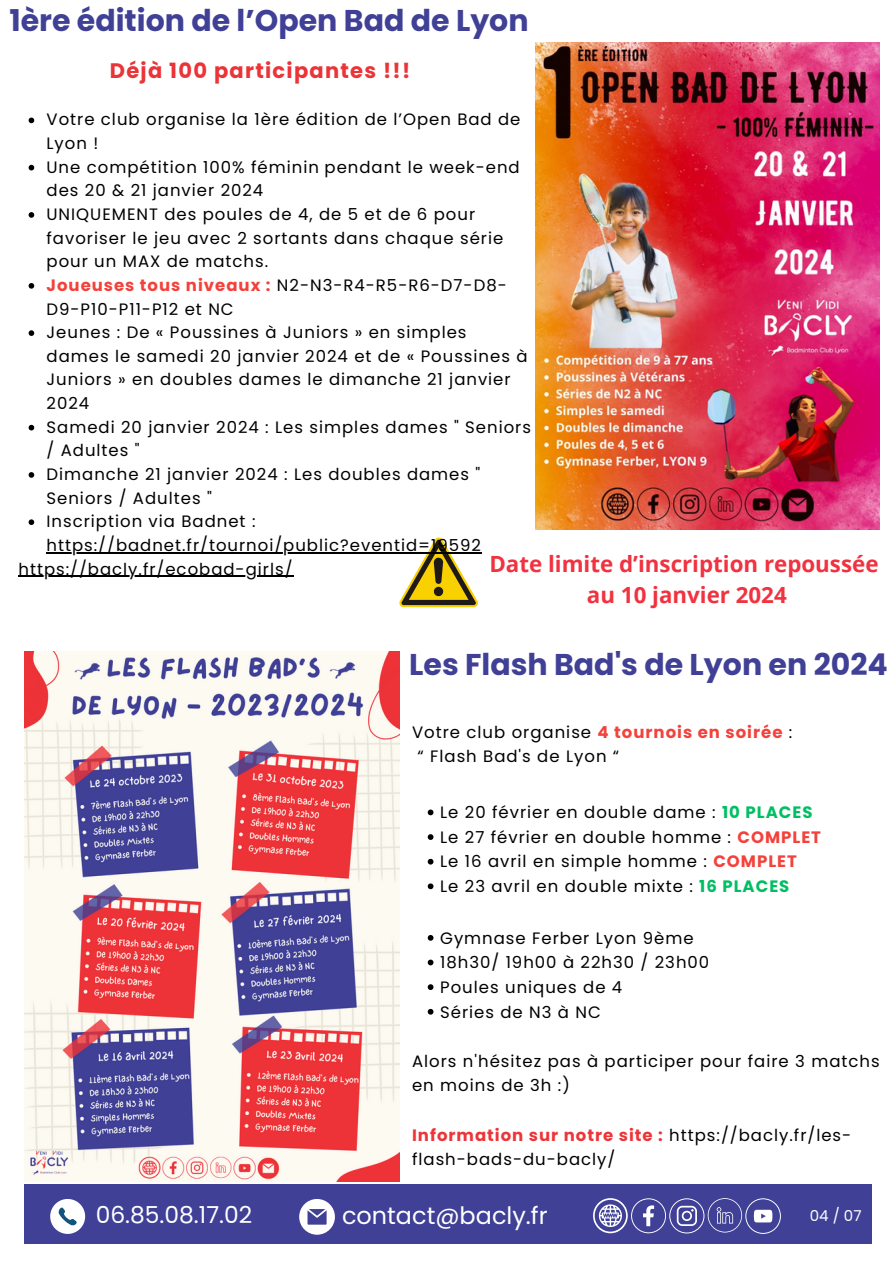
<style>
.page{position:relative;width:893px;height:1264px;background:#fff}
.page>*{position:absolute;margin:0;border:0;box-sizing:border-box;transform-origin:0 0}
.t1{font:700 30px "Poppins";color:#3f4096}
.t2{font:23.85px "Poppins";color:#fff}
.t3{font:23.4px "Poppins";color:#fff}
.t4{font:700 22.35px "Open Sans";color:#f13240}
.t5{font:700 21px "Poppins";letter-spacing:.06em;color:#eb3338}
.t6{font:16.5px/23.7px "Poppins";letter-spacing:.06em;color:#000}
.t7{font:15px "Poppins";color:#fff}
.s1{font-weight:700;color:#f4413b}
.s2{font-weight:700;color:#00bf63}
.s3{font-weight:700;color:#ed3539}
</style>
<div class="page">
<div style="left:25px;top:1184px;width:846px;height:59px;background:#3f4096"></div>
<svg style="left:50px;top:1199px;width:35px;height:34px"></svg>
<svg style="left:593px;top:1198px;width:187px;height:35px"></svg>
<svg style="left:299px;top:1199px;width:36px;height:35px"></svg>
<img style="left:25px;top:651px;width:374px;height:530px">
<img style="left:536px;top:43px;width:343px;height:486px">
<svg style="left:399px;top:537px;width:79px;height:70px"></svg>
<svg style="left:427px;top:809px;width:6px;height:6px"></svg>
<svg style="left:427px;top:834px;width:6px;height:6px"></svg>
<svg style="left:427px;top:858px;width:6px;height:6px"></svg>
<svg style="left:427px;top:883px;width:6px;height:6px"></svg>
<svg style="left:427px;top:935px;width:6px;height:5px"></svg>
<svg style="left:427px;top:959px;width:6px;height:6px"></svg>
<svg style="left:427px;top:984px;width:6px;height:6px"></svg>
<svg style="left:427px;top:1008px;width:6px;height:6px"></svg>
<svg style="left:29px;top:118px;width:5px;height:5px"></svg>
<svg style="left:29px;top:165px;width:5px;height:5px"></svg>
<svg style="left:29px;top:212px;width:5px;height:6px"></svg>
<svg style="left:29px;top:283px;width:5px;height:6px"></svg>
<svg style="left:29px;top:330px;width:5px;height:6px"></svg>
<svg style="left:29px;top:425px;width:5px;height:5px"></svg>
<svg style="left:29px;top:472px;width:5px;height:6px"></svg>
<svg style="left:29px;top:519px;width:5px;height:6px"></svg>
<hr style="left:47px;top:552px;width:435px;height:1px;background:#000">
<hr style="left:18px;top:575px;width:275px;height:2px;background:#000">
<p class="t1" style="left:9px;top:0;width:520px">1ère édition de l’Open Bad de Lyon</p>
<p class="t5" style="left:110px;top:56px;width:302px">Déjà 100 participantes !!!</p>
<p class="t6" style="left:47px;top:108px;width:475px">Votre club organise la 1ère édition de l’Open Bad de<br>Lyon !</p>
<p class="t6" style="left:47px;top:155px;width:474px">Une compétition 100% féminin pendant le week-end des 20 &amp; 21 janvier 2024</p>
<p class="t6" style="left:47px;top:202px;width:458px">UNIQUEMENT des poules de 4, de 5 et de 6 pour favoriser le jeu avec 2 sortants dans chaque série pour un MAX de matchs.</p>
<p class="t6" style="left:47px;top:273px;width:462px"><span class="s1">Joueuses tous niveaux :</span> N2-N3-R4-R5-R6-D7-D8-<br>D9-P10-P11-P12 et NC</p>
<p class="t6" style="left:47px;top:320px;width:482px">Jeunes : De « Poussines à Juniors » en simples dames le samedi 20 janvier 2024 et de « Poussines à Juniors » en doubles dames le dimanche 21 janvier 2024</p>
<p class="t6" style="left:47px;top:415px;width:486px">Samedi 20 janvier 2024 : Les simples dames " Seniors / Adultes "</p>
<p class="t6" style="left:47px;top:462px;width:435px">Dimanche 21 janvier 2024 : Les doubles dames "<br>Seniors / Adultes "</p>
<p class="t6" style="left:47px;top:509px;width:436px">Inscription via Badnet : https://badnet.fr/tournoi/public?eventid=19592</p>
<p class="t6" style="left:18px;top:557px;width:275px">https://bacly.fr/ecobad-girls/</p>
<p class="t4" style="left:489px;top:548px;width:390px">Date limite d’inscription repoussée</p>
<p class="t4" style="left:587px;top:578px;width:201px">au 10 janvier 2024</p>
<p class="t1" style="left:409px;top:643px;width:480px">Les Flash Bad's de Lyon en 2024</p>
<p class="t6" style="left:412px;top:720px;width:382px">Votre club organise <span class="s1">4 tournois en soirée</span> :</p>
<p class="t6" style="left:417px;top:744px;width:203px">“ Flash Bad's de Lyon “</p>
<p class="t6" style="left:440px;top:800px;width:374px">Le 20 février en double dame : <span class="s2">10 PLACES</span></p>
<p class="t6" style="left:440px;top:825px;width:382px">Le 27 février en double homme : <span class="s1">COMPLET</span></p>
<p class="t6" style="left:440px;top:849px;width:358px">Le 16 avril en simple homme : <span class="s1">COMPLET</span></p>
<p class="t6" style="left:440px;top:874px;width:351px">Le 23 avril en double mixte : <span class="s2">16 PLACES</span></p>
<p class="t6" style="left:440px;top:926px;width:255px">Gymnase Ferber Lyon 9ème</p>
<p class="t6" style="left:440px;top:950px;width:270px">18h30/ 19h00 à 22h30 / 23h00</p>
<p class="t6" style="left:440px;top:975px;width:184px">Poules uniques de 4</p>
<p class="t6" style="left:440px;top:999px;width:162px">Séries de N3 à NC</p>
<p class="t6" style="left:412px;top:1048px;width:469px;line-height:24.6px">Alors n'hésitez pas à participer pour faire 3 matchs en moins de 3h :)</p>
<p class="t6" style="left:412px;top:1122px;width:440px;line-height:24.6px"><span class="s3">Information sur notre site :</span> https://bacly.fr/les&shy;flash-bads-du-bacly/</p>
<p class="t3" style="left:96px;top:1198px;width:158px">06.85.08.17.02</p>
<p class="t2" style="left:342px;top:1198px;width:207px">contact@bacly.fr</p>
<p class="t7" style="left:809px;top:1205px;width:53px">04 / 07</p>
</div>
